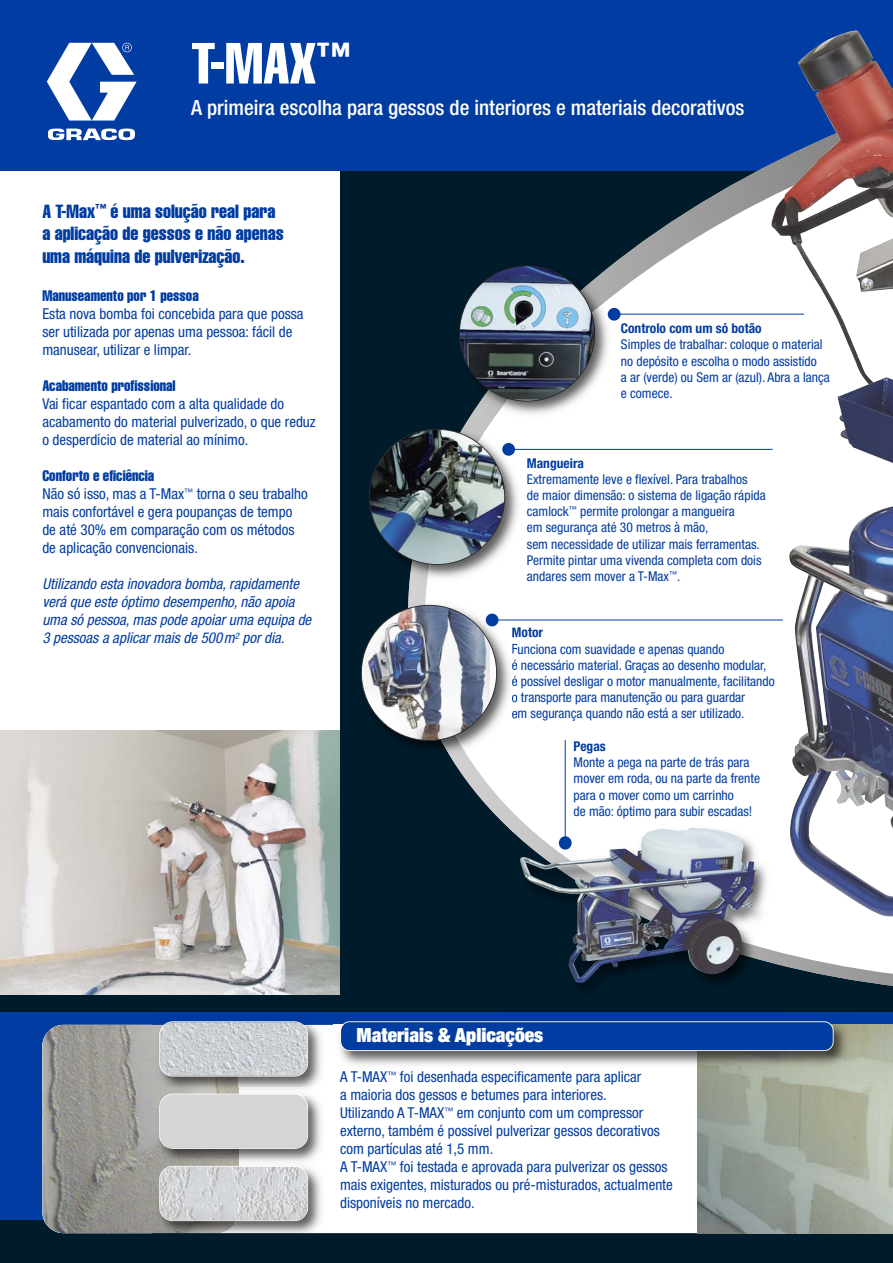
<style>
.page{position:relative;width:893px;height:1263px;background:#fff}
.page>*{position:absolute;margin:0;border:0;box-sizing:border-box;transform-origin:0 0}
.t1{font:57px "Helvetica LT Std Comp";color:#fff}
.t2{font:500 condensed 21px "Helvetica Neue LT Std";color:#fff}
.t3{font:900 condensed 19.5px "Helvetica Neue LT Std";color:#fff}
.t4{font:18.75px/22.5px "Helvetica LT Std Comp";color:#003ca2}
.t5{font:condensed 15px/18px "Helvetica Neue LT Std";color:#003ca2}
.t6{font:italic condensed 15px/18px "Helvetica Neue LT Std";color:#003ca2}
.t7{font:15px "Helvetica LT Std Comp";color:#003ca2}
.t8{font:condensed 13.5px/16.2px "Helvetica Neue LT Std";color:#003ca2}
.t9{font:700 condensed 13.5px "Helvetica Neue LT Std";color:#003ca2}
</style>
<div class="page">
<img style="left:0;top:731px;width:340px;height:264px">
<div style="left:0;top:995px;width:351px;height:268px;background:#001c2b"></div>
<div style="left:340px;top:170px;width:552px;height:1093px;background:#001c2b"></div>
<div style="left:0;top:1012px;width:892px;height:208px;background:#003ca2"></div>
<div style="left:42px;top:1025px;width:655px;height:208px;background:#fff"></div>
<img style="left:42px;top:1025px;width:196px;height:208px;border-radius:21px">
<div style="left:0;top:0;width:892px;height:170px;background:#003ca2"></div>
<svg style="left:47px;top:43px;width:90px;height:97px"></svg>
<svg style="left:409px;top:155px;width:483px;height:831px;fill:#fff"></svg>
<img style="left:452px;top:259px;width:162px;height:162px">
<img style="left:467px;top:263px;width:147px;height:158px">
<img style="left:492px;top:294px;width:122px;height:127px">
<img style="left:459px;top:265px;width:136px;height:137px">
<img style="left:407px;top:598px;width:18px;height:162px">
<img style="left:425px;top:598px;width:91px;height:162px">
<svg style="left:512px;top:628px;width:4px;height:10px"></svg>
<svg style="left:512px;top:644px;width:4px;height:10px"></svg>
<svg style="left:512px;top:660px;width:4px;height:10px"></svg>
<svg style="left:512px;top:676px;width:4px;height:10px"></svg>
<svg style="left:512px;top:695px;width:4px;height:7px"></svg>
<svg style="left:512px;top:711px;width:4px;height:8px"></svg>
<img style="left:361px;top:605px;width:136px;height:136px">
<img style="left:498px;top:967px;width:291px;height:23px">
<img style="left:498px;top:794px;width:291px;height:161px">
<img style="left:520px;top:828px;width:237px;height:155px">
<img style="left:409px;top:422px;width:18px;height:162px">
<img style="left:427px;top:422px;width:97px;height:162px">
<img style="left:369px;top:429px;width:136px;height:136px">
<img style="left:152px;top:1024px;width:176px;height:1px">
<img style="left:238px;top:1025px;width:90px;height:62px">
<img style="left:152px;top:1025px;width:86px;height:62px">
<svg style="left:159px;top:1021px;width:149px;height:56px;background:#c8ccd0"></svg>
<img style="left:152px;top:1087px;width:176px;height:81px">
<div style="left:159px;top:1094px;width:149px;height:55px;background:#d6d6d6"></div>
<img style="left:152px;top:1233px;width:176px;height:1px">
<img style="left:238px;top:1168px;width:90px;height:65px">
<img style="left:152px;top:1168px;width:86px;height:65px">
<svg style="left:159px;top:1166px;width:149px;height:55px;background:#d0d2d4"></svg>
<img style="left:697px;top:1025px;width:195px;height:208px">
<img style="left:788px;top:30px;width:104px;height:887px">
<hr style="left:614px;top:314px;width:190px;height:1px;background:#003ca2">
<div style="left:607px;top:308px;width:13px;height:13px;background:#003ca2;border-radius:50%"></div>
<div style="left:559px;top:836px;width:12px;height:14px;background:#003ca2;border-radius:50%"></div>
<hr style="left:564px;top:740px;width:1px;height:101px;background:#003ca2">
<hr style="left:492px;top:620px;width:290px;height:1px;background:#003ca2">
<div style="left:485px;top:614px;width:13px;height:12px;background:#003ca2;border-radius:50%"></div>
<hr style="left:509px;top:449px;width:263px;height:1px;background:#003ca2">
<div style="left:502px;top:443px;width:13px;height:13px;background:#003ca2;border-radius:50%"></div>
<img style="left:333px;top:1024px;width:519px;height:46px">
<svg style="left:340px;top:1021px;width:493px;height:30px"></svg>
<h1 class="t1" style="left:191px;top:43px;width:160px">T-MAX<sup>™</sup></h1>
<h2 class="t2" style="left:191px;top:100px;width:555px">A primeira escolha para gessos de interiores e materiais decorativos</h2>
<p class="t4" style="left:42px;top:201px;width:243px">A T-Max<sup>™</sup> é uma solução real para a aplicação de gessos e não apenas uma máquina de pulverização.</p>
<p class="t7" style="left:42px;top:291px;width:158px">Manuseamento por 1 pessoa</p>
<p class="t5" style="left:42px;top:306px;width:263px">Esta nova bomba foi concebida para que possa ser utilizada por apenas uma pessoa: fácil de manusear, utilizar e limpar.</p>
<p class="t7" style="left:42px;top:381px;width:135px">Acabamento profissional</p>
<p class="t5" style="left:42px;top:396px;width:275px">Vai ficar espantado com a alta qualidade do acabamento do material pulverizado, o que reduz o desperdício de material ao mínimo.</p>
<p class="t7" style="left:42px;top:471px;width:113px">Conforto e eficiência</p>
<p class="t5" style="left:42px;top:486px;width:267px">Não só isso, mas a T-Max<sup>™</sup> torna o seu trabalho mais confortável e gera poupanças de tempo de até 30% em comparação com os métodos de aplicação convencionais.</p>
<p class="t6" style="left:42px;top:576px;width:270px">Utilizando esta inovadora bomba, rapidamente verá que este óptimo desempenho, não apoia uma só pessoa, mas pode apoiar uma equipa de 3 pessoas a aplicar mais de 500m<sup>2</sup> por dia.</p>
<p class="t9" style="left:621px;top:324px;width:142px">Controlo com um só botão</p>
<p class="t8" style="left:621px;top:338px;width:210px">Simples de trabalhar: coloque o material no depósito e escolha o modo assistido<br>a ar (verde) ou Sem ar (azul). Abra a lança e comece.</p>
<p class="t9" style="left:527px;top:458px;width:59px">Mangueira</p>
<p class="t8" style="left:527px;top:472px;width:240px">Extremamente leve e flexível. Para trabalhos<br>de maior dimensão: o sistema de ligação rápida camlock<sup>™</sup> permite prolongar a mangueira<br>em segurança até 30 metros à mão,<br>sem necessidade de utilizar mais ferramentas.<br>Permite pintar uma vivenda completa com dois andares sem mover a T-Max<sup>™</sup>.</p>
<p class="t9" style="left:511px;top:628px;width:33px">Motor</p>
<p class="t8" style="left:511px;top:642px;width:265px">Funciona com suavidade e apenas quando<br>é necessário material. Graças ao desenho modular, é possível desligar o motor manualmente, facilitando o transporte para manutenção ou para guardar<br>em segurança quando não está a ser utilizado.</p>
<p class="t9" style="left:573px;top:741px;width:34px">Pegas</p>
<p class="t8" style="left:573px;top:756px;width:188px">Monte a pega na parte de trás para mover em roda, ou na parte da frente para o mover como um carrinho<br>de mão: óptimo para subir escadas!</p>
<h3 class="t3" style="left:356px;top:1028px;width:188px">Materiais &amp; Aplicações</h3>
<p class="t5" style="left:340px;top:1069px;width:334px">A T-MAX<sup>™</sup> foi desenhada especificamente para aplicar<br>a maioria dos gessos e betumes para interiores.<br>Utilizando A T-MAX<sup>™</sup> em conjunto com um compressor externo, também é possível pulverizar gessos decorativos com partículas até 1,5 mm.<br>A T-MAX<sup>™</sup> foi testada e aprovada para pulverizar os gessos mais exigentes, misturados ou pré-misturados, actualmente disponíveis no mercado.</p>
</div>
